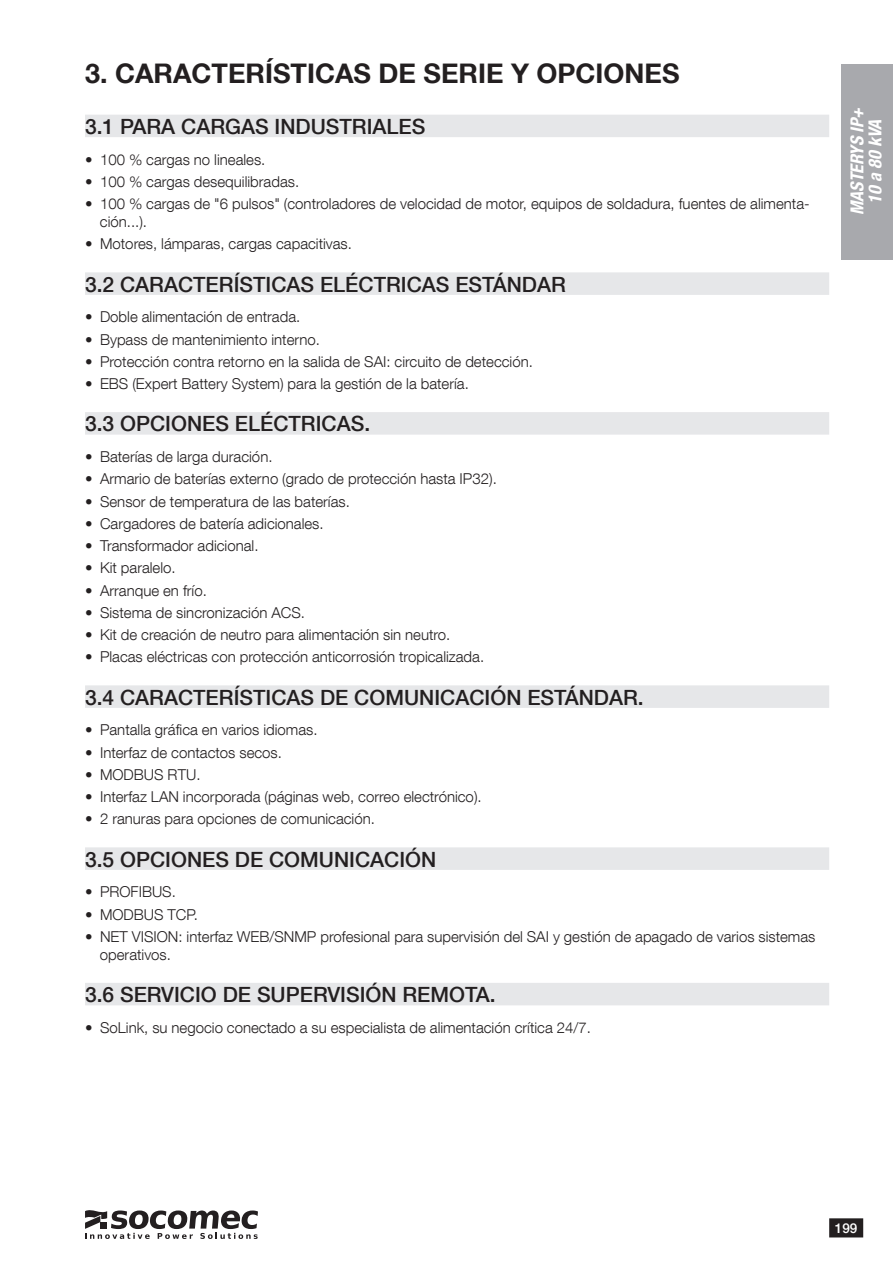
<style>
.page{position:relative;width:893px;height:1263px;background:#fff}
.page>*{position:absolute;margin:0;border:0;box-sizing:border-box;transform-origin:0 0}
.t1{font:700 27px "Helvetica Neue LT Com";color:#231f20}
.t2{font:500 21px "Helvetica Neue LT Com";color:#231f20}
.t3{font:italic 700 condensed 18px/18px "Helvetica Neue LT Com";color:#fff;text-align:center}
.t4{font:300 15px/18px "Helvetica Neue LT Com";color:#231f20}
.t5{font:500 13.5px "Helvetica Neue LT Com";color:#fff}
</style>
<div class="page">
<div style="left:85px;top:115px;width:744px;height:22px;background:#e6e7e9"></div>
<div style="left:85px;top:272px;width:744px;height:23px;background:#e6e7e9"></div>
<div style="left:85px;top:412px;width:744px;height:23px;background:#e6e7e9"></div>
<div style="left:85px;top:685px;width:744px;height:23px;background:#e6e7e9"></div>
<div style="left:85px;top:847px;width:744px;height:23px;background:#e6e7e9"></div>
<div style="left:85px;top:983px;width:744px;height:22px;background:#e6e7e9"></div>
<div style="left:842px;top:64px;width:51px;height:195px;background:#a8a9ad"></div>
<svg style="left:85px;top:1210px;width:173px;height:29px"></svg>
<div style="left:100px;top:1222px;width:7px;height:7px;background:#231f20"></div>
<div style="left:830px;top:1219px;width:32px;height:18px;background:#231f20"></div>
<div style="left:829px;top:1218px;width:34px;height:19px;border:2px solid #231f20"></div>
<h1 class="t1" style="left:85px;top:56px;width:596px">3. CARACTERÍSTICAS DE SERIE Y OPCIONES</h1>
<h2 class="t2" style="left:85px;top:114px;width:342px">3.1 PARA CARGAS INDUSTRIALES</h2>
<p class="t4" style="left:85px;top:150px;width:182px">• 100 % cargas no lineales.</p>
<p class="t4" style="left:85px;top:172px;width:216px">• 100 % cargas desequilibradas.</p>
<p class="t4" style="left:100px;top:194px;width:711px;text-indent:-15px">• 100 % cargas de "6 pulsos" (controladores de velocidad de motor, equipos de soldadura, fuentes de alimenta&shy;ción...).</p>
<p class="t4" style="left:85px;top:235px;width:268px">• Motores, lámparas, cargas capacitivas.</p>
<h2 class="t2" style="left:85px;top:271px;width:482px">3.2 CARACTERÍSTICAS ELÉCTRICAS ESTÁNDAR</h2>
<p class="t4" style="left:85px;top:308px;width:217px">• Doble alimentación de entrada.</p>
<p class="t4" style="left:85px;top:330px;width:236px">• Bypass de mantenimiento interno.</p>
<p class="t4" style="left:85px;top:352px;width:449px">• Protección contra retorno en la salida de SAI: circuito de detección.</p>
<p class="t4" style="left:85px;top:374px;width:385px">• EBS (Expert Battery System) para la gestión de la batería.</p>
<h2 class="t2" style="left:85px;top:411px;width:287px">3.3 OPCIONES ELÉCTRICAS.</h2>
<p class="t4" style="left:85px;top:447px;width:189px">• Baterías de larga duración.</p>
<p class="t4" style="left:85px;top:470px;width:413px">• Armario de baterías externo (grado de protección hasta IP32).</p>
<p class="t4" style="left:85px;top:492px;width:266px">• Sensor de temperatura de las baterías.</p>
<p class="t4" style="left:85px;top:514px;width:240px">• Cargadores de batería adicionales.</p>
<p class="t4" style="left:85px;top:536px;width:175px">• Transformador adicional.</p>
<p class="t4" style="left:85px;top:559px;width:92px">• Kit paralelo.</p>
<p class="t4" style="left:85px;top:581px;width:123px">• Arranque en frío.</p>
<p class="t4" style="left:85px;top:603px;width:221px">• Sistema de sincronización ACS.</p>
<p class="t4" style="left:85px;top:625px;width:367px">• Kit de creación de neutro para alimentación sin neutro.</p>
<p class="t4" style="left:85px;top:648px;width:401px">• Placas eléctricas con protección anticorrosión tropicalizada.</p>
<h2 class="t2" style="left:85px;top:684px;width:560px">3.4 CARACTERÍSTICAS DE COMUNICACIÓN ESTÁNDAR.</h2>
<p class="t4" style="left:85px;top:721px;width:234px">• Pantalla gráfica en varios idiomas.</p>
<p class="t4" style="left:85px;top:743px;width:198px">• Interfaz de contactos secos.</p>
<p class="t4" style="left:85px;top:765px;width:117px">• MODBUS RTU.</p>
<p class="t4" style="left:85px;top:787px;width:398px">• Interfaz LAN incorporada (páginas web, correo electrónico).</p>
<p class="t4" style="left:85px;top:810px;width:291px">• 2 ranuras para opciones de comunicación.</p>
<h2 class="t2" style="left:85px;top:846px;width:353px">3.5 OPCIONES DE COMUNICACIÓN</h2>
<p class="t4" style="left:85px;top:883px;width:92px">• PROFIBUS.</p>
<p class="t4" style="left:85px;top:905px;width:114px">• MODBUS TCP.</p>
<p class="t4" style="left:100px;top:927px;width:717px;text-indent:-15px">• NET VISION: interfaz WEB/SNMP profesional para supervisión del SAI y gestión de apagado de varios sistemas operativos.</p>
<h2 class="t2" style="left:85px;top:982px;width:412px">3.6 SERVICIO DE SUPERVISIÓN REMOTA.</h2>
<p class="t4" style="left:85px;top:1018px;width:507px">• SoLink, su negocio conectado a su especialista de alimentación crítica 24/7.</p>
<p class="t3" style="left:848px;top:215px;width:109px;rotate:-90deg">MASTERYS IP+<br>10 a 80 kVA</p>
<p class="t5" style="left:835px;top:1220px;width:24px">199</p>
</div>
